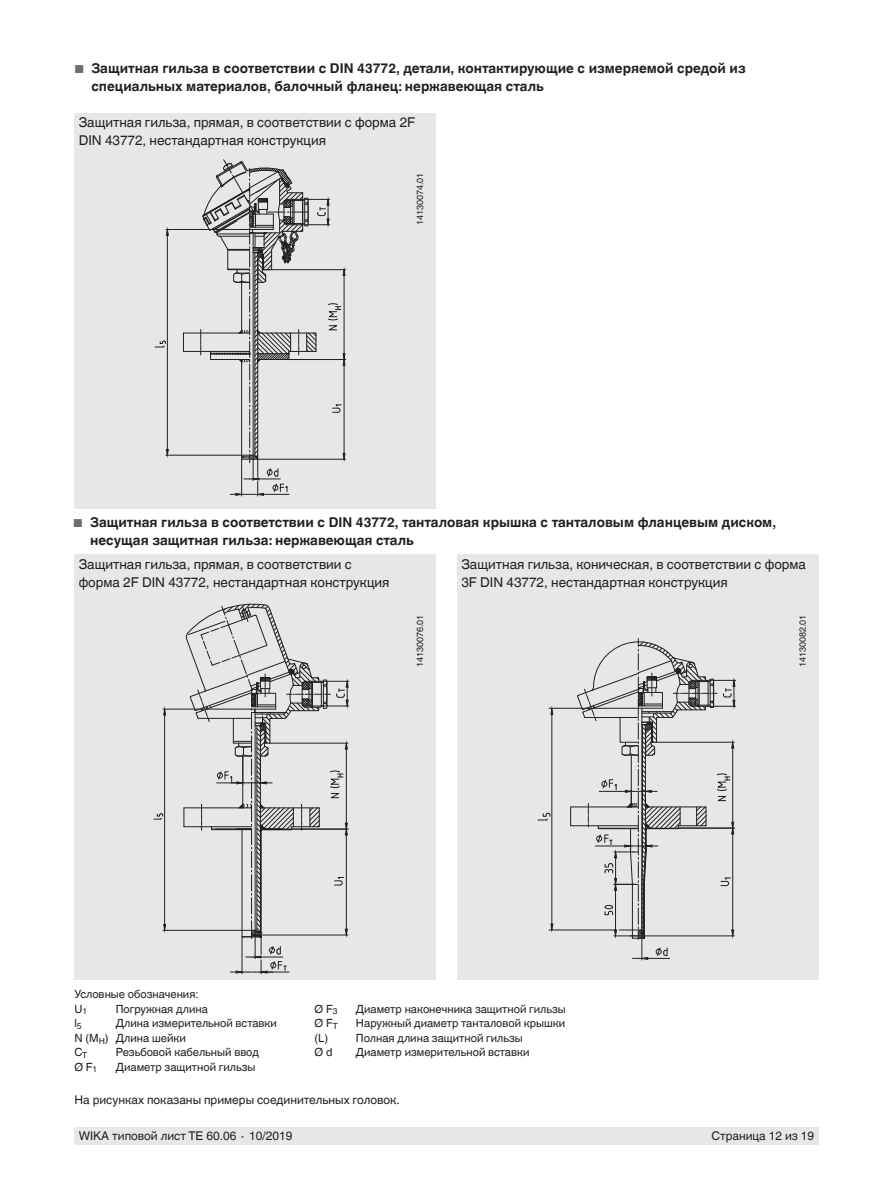
<style>
.page{position:relative;width:893px;height:1188px;background:#fff}
.page>*{position:absolute;margin:0;border:0;box-sizing:border-box;transform-origin:0 0}
.t1{font:700 13.5px/18px "Helvetica World";color:#231f20}
.t2{font:13.5px/18px "Helvetica World";color:#231f20}
.t3{font:12px "Helvetica World";color:#231f20}
.t4{font:11.25px/14.4px "Helvetica World";color:#231f20}
.t5{font:9px "Helvetica World";color:#231f20}
.s1{font-weight:400;font-size:11.55px;color:#6c6d70}
</style>
<div class="page">
<div style="left:74px;top:1128px;width:745px;height:17px;background:#e6e7e9"></div>
<div style="left:74px;top:113px;width:362px;height:395px;background:#e6e7e9"></div>
<div style="left:74px;top:555px;width:362px;height:425px;background:#e6e7e9"></div>
<div style="left:457px;top:555px;width:362px;height:425px;background:#e6e7e9"></div>
<hr style="left:166px;top:229px;width:84px;height:1px;background:#231f20">
<hr style="left:166px;top:455px;width:84px;height:1px;background:#231f20">
<hr style="left:167px;top:235px;width:1px;height:214px;background:#231f20">
<svg style="left:166px;top:230px;width:3px;height:6px"></svg>
<svg style="left:166px;top:449px;width:3px;height:7px"></svg>
<svg style="left:155px;top:341px;width:11px;height:7px"></svg>
<hr style="left:183px;top:351px;width:67px;height:1px;background:#231f20">
<hr style="left:183px;top:333px;width:67px;height:1px;background:#231f20">
<svg style="left:183px;top:334px;width:1px;height:17px"></svg>
<svg style="left:200px;top:159px;width:146px;height:337px"></svg>
<hr style="left:163px;top:709px;width:89px;height:1px;background:#231f20">
<hr style="left:163px;top:930px;width:89px;height:1px;background:#231f20">
<hr style="left:164px;top:715px;width:1px;height:209px;background:#231f20">
<svg style="left:163px;top:708px;width:3px;height:8px"></svg>
<svg style="left:163px;top:924px;width:3px;height:7px"></svg>
<svg style="left:154px;top:813px;width:9px;height:7px"></svg>
<svg style="left:184px;top:603px;width:165px;height:371px"></svg>
<hr style="left:549px;top:708px;width:89px;height:1px;background:#231f20">
<hr style="left:549px;top:930px;width:67px;height:1px;background:#231f20">
<svg style="left:570px;top:807px;width:1px;height:19px"></svg>
<hr style="left:571px;top:825px;width:67px;height:1px;background:#231f20">
<hr style="left:571px;top:807px;width:67px;height:1px;background:#231f20">
<hr style="left:642px;top:930px;width:1px;height:30px;background:#231f20">
<svg style="left:632px;top:947px;width:38px;height:13px"></svg>
<svg style="left:577px;top:638px;width:159px;height:301px"></svg>
<hr style="left:552px;top:715px;width:1px;height:209px;background:#231f20">
<svg style="left:550px;top:708px;width:4px;height:7px"></svg>
<svg style="left:550px;top:923px;width:4px;height:8px"></svg>
<svg style="left:538px;top:813px;width:13px;height:8px"></svg>
<hr style="left:598px;top:828px;width:40px;height:1px;background:#231f20">
<p class="t1" style="left:91px;top:60px;width:656px;text-indent:-17px"><span class="s1">■</span> Защитная гильза в соответствии с DIN 43772, детали, контактирующие с измеряемой средой из специальных материалов, балочный фланец: нержавеющая сталь</p>
<p class="t2" style="left:79px;top:113px;width:338px">Защитная гильза, прямая, в соответствии с форма 2F<br>DIN 43772, нестандартная конструкция</p>
<p class="t5" style="left:415px;top:225px;width:54px;rotate:-90deg">14130074.01</p>
<p class="t1" style="left:90px;top:514px;width:687px;text-indent:-17px"><span class="s1">■</span> Защитная гильза в соответствии с DIN 43772, танталовая крышка с танталовым фланцевым диском, несущая защитная гильза: нержавеющая сталь</p>
<p class="t2" style="left:79px;top:555px;width:312px">Защитная гильза, прямая, в соответствии с форма 2F DIN 43772, нестандартная конструкция</p>
<p class="t5" style="left:415px;top:667px;width:54px;rotate:-90deg">14130076.01</p>
<p class="t2" style="left:461px;top:555px;width:346px">Защитная гильза, коническая, в соответствии с форма<br>3F DIN 43772, нестандартная конструкция</p>
<p class="t5" style="left:798px;top:667px;width:54px;rotate:-90deg">14130082.01</p>
<p class="t4" style="left:74px;top:987px;width:126px">Условные обозначения:<br>U<sub>1</sub></p>
<p class="t4" style="left:116px;top:1001px;width:93px">Погружная длина</p>
<p class="t4" style="left:74px;top:1016px;width:204px;text-indent:41px">Длина измерительной вставки<br>N (M<sub>H</sub>) Длина шейки<br>C<sub>T</sub></p>
<p class="t4" style="left:74px;top:1016px;width:9px">l<sub>5</sub></p>
<p class="t4" style="left:116px;top:1045px;width:145px">Резьбовой кабельный ввод</p>
<p class="t4" style="left:74px;top:1060px;width:24px">Ø F<sub>1</sub></p>
<p class="t4" style="left:116px;top:1060px;width:141px">Диаметр защитной гильзы</p>
<p class="t4" style="left:315px;top:1002px;width:24px">Ø F<sub>3</sub></p>
<p class="t4" style="left:356px;top:1002px;width:211px">Диаметр наконечника защитной гильзы</p>
<p class="t4" style="left:315px;top:1016px;width:25px">Ø F<sub>T</sub></p>
<p class="t4" style="left:356px;top:1016px;width:211px">Наружный диаметр танталовой крышки</p>
<p class="t4" style="left:315px;top:1030px;width:15px">(L)</p>
<p class="t4" style="left:356px;top:1030px;width:168px">Полная длина защитной гильзы</p>
<p class="t4" style="left:315px;top:1045px;width:19px">Ø d</p>
<p class="t4" style="left:356px;top:1045px;width:175px">Диаметр измерительной вставки</p>
<p class="t3" style="left:74px;top:1093px;width:327px">На рисунках показаны примеры соединительных головок.</p>
<p class="t3" style="left:79px;top:1129px;width:215px">WIKA типовой лист TE 60.06 ∙ 10/2019</p>
<p class="t3" style="left:711px;top:1129px;width:104px">Страница 12 из 19</p>
</div>
